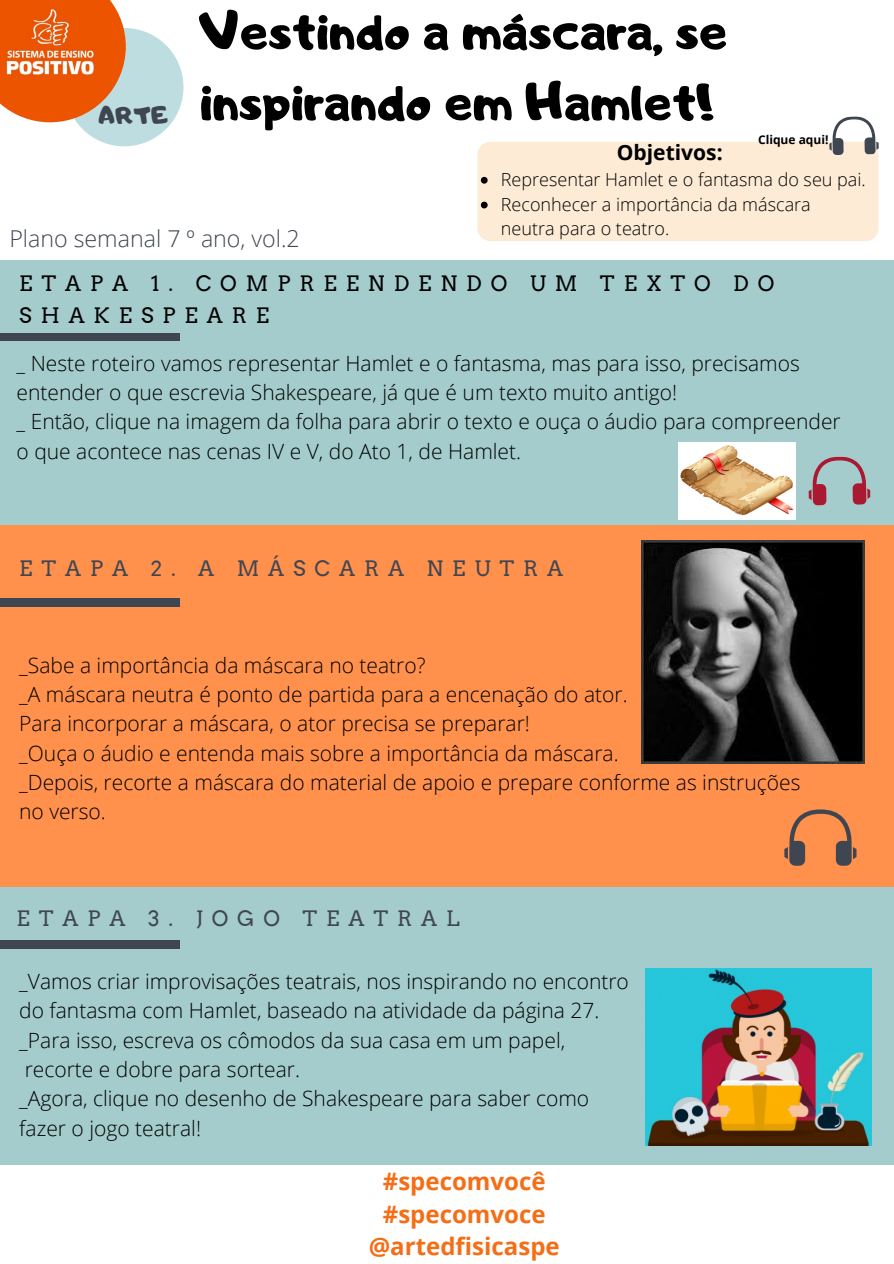
<style>
.page{position:relative;width:894px;height:1264px;background:#fff}
.page>*{position:absolute;margin:0;border:0;box-sizing:border-box;transform-origin:0 0}
.t1{font:50.7px/70.8px "Adigiana Toybox";color:#000;text-align:right}
.t2{font:700 24px/32.7px "Open Sans";color:#f46e16;text-align:center}
.t3{font:300 23.25px "Open Sans";color:#3f4652}
.t4{font:21.15px/31.8px "Arvo";letter-spacing:.42em;color:#000}
.t5{font:21.15px "Arvo";letter-spacing:.42em;color:#3f4652}
.t6{font:300 21px/29.2px "Open Sans";color:#000}
.t7{font:700 21px "Open Sans";color:#000}
.t8{font:300 18px/24.8px "Open Sans";color:#000}
.t9{font:700 12px "Open Sans";color:#000}
.s1{font-size:23.7px;color:#3f4652}
</style>
<div class="page">
<div style="left:0;top:260px;width:893px;height:905px;background:#a5cccc"></div>
<svg style="left:76px;top:28px;width:107px;height:118px"></svg>
<img style="left:0;top:0;width:126px;height:122px">
<div style="left:477px;top:142px;width:401px;height:99px;background:#fdebd6;border-radius:13px"></div>
<div style="left:0;top:525px;width:893px;height:362px;background:#ff914d"></div>
<svg style="left:784px;top:809px;width:72px;height:56px"></svg>
<div style="left:0;top:333px;width:180px;height:8px;background:#3f4652"></div>
<div style="left:0;top:940px;width:180px;height:8px;background:#3f4652"></div>
<div style="left:0;top:598px;width:180px;height:8px;background:#3f4652"></div>
<svg style="left:480px;top:177px;width:7px;height:7px"></svg>
<svg style="left:480px;top:202px;width:7px;height:6px"></svg>
<svg style="left:829px;top:116px;width:49px;height:39px"></svg>
<svg style="left:808px;top:456px;width:62px;height:49px"></svg>
<img style="left:641px;top:540px;width:223px;height:223px">
<img style="left:645px;top:968px;width:225px;height:177px">
<img style="left:678px;top:442px;width:117px;height:78px">
<h1 class="t1" style="left:99px;top:-5px;width:630px">Vestindo a máscara, se<br><span class="s1">ARTE</span> inspirando em Hamlet!</h1>
<p class="t7" style="left:616px;top:137px;width:107px">Objetivos:</p>
<p class="t9" style="left:757px;top:131px;width:72px">Clique aqui!</p>
<p class="t3" style="left:9px;top:222px;width:292px">Plano semanal 7 º ano, vol.2</p>
<p class="t8" style="left:501px;top:166px;width:366px">Representar Hamlet e o fantasma do seu pai.<br>Reconhecer a importância da máscara neutra para o teatro.</p>
<p class="t4" style="left:19px;top:268px;width:756px">ETAPA 1. COMPREENDENDO UM TEXTO DO<br>SHAKESPEARE</p>
<p class="t6" style="left:17px;top:348px;width:825px">_ Neste roteiro vamos representar Hamlet e o fantasma, mas para isso, precisamos entender o que escrevia Shakespeare, já que é um texto muito antigo!<br>_ Então, clique na imagem da folha para abrir o texto e ouça o áudio para compreender o que acontece nas cenas IV e V, do Ato 1, de Hamlet.</p>
<p class="t5" style="left:19px;top:556px;width:545px">ETAPA 2. A MÁSCARA NEUTRA</p>
<p class="t6" style="left:19px;top:650px;width:782px">_Sabe a importância da máscara no teatro?<br>_A máscara neutra é ponto de partida para a encenação do ator.<br>Para incorporar a máscara, o ator precisa se preparar!<br>_Ouça o áudio e entenda mais sobre a importância da máscara.<br>_Depois, recorte a máscara do material de apoio e prepare conforme as instruções no verso.</p>
<p class="t5" style="left:17px;top:905px;width:444px">ETAPA 3. JOGO TEATRAL</p>
<p class="t6" style="left:19px;top:966px;width:611px">_Vamos criar improvisações teatrais, nos inspirando no encontro do fantasma com Hamlet, baseado na atividade da página 27. _Para isso, escreva os cômodos da sua casa em um papel, recorte e dobre para sortear.<br>_Agora, clique no desenho de Shakespeare para saber como fazer o jogo teatral!</p>
<p class="t2" style="left:368px;top:1164px;width:192px">#specomvocê #specomvoce @artedfisicaspe</p>
</div>
